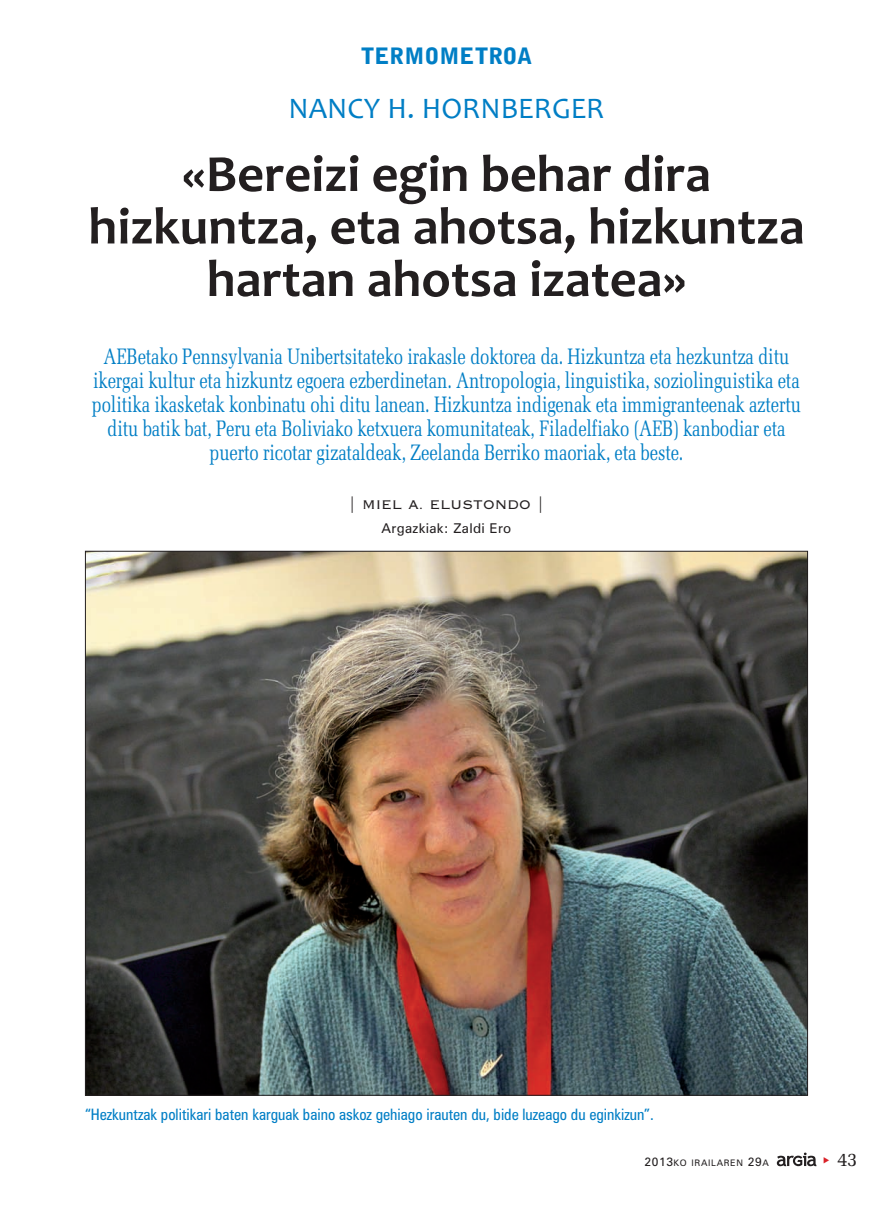
<style>
.page{position:relative;width:893px;height:1212px;background:#fff}
.page>*{position:absolute;margin:0;border:0;box-sizing:border-box;transform-origin:0 0}
.t1{font:700 52.5px/52.5px "Candara";color:#231f20;text-align:center}
.t2{font:30px "Candara";color:#007ec5}
.t3{font:22.5px/24px "Memoir Condensed";letter-spacing:-.015em;color:#007ec5;text-align:center}
.t4{font:900 22.5px "Bell Gothic Std";color:#007ec5}
.t5{font:19.5px "Memoir";color:#231f20}
.t6{font:16.5px "Copperplate Gothic BT";color:#231f20}
.t7{font:condensed 15.75px "Zurich BT";color:#007ec5}
.t8{font:13.5px "Zurich BT";letter-spacing:.02em;color:#231f20}
.t9{font:9px "Zurich BT";letter-spacing:.075em;color:#231f20}
.s1{font-size:12px}
</style>
<div class="page">
<svg style="left:777px;top:1152px;width:39px;height:14px"></svg>
<img style="left:87px;top:553px;width:719px;height:540px">
<p class="t4" style="left:361px;top:47px;width:173px">TERMOMETROA</p>
<h2 class="t2" style="left:289px;top:90px;width:317px">NANCY H. HORNBERGER</h2>
<h1 class="t1" style="left:88px;top:153px;width:718px">«Bereizi egin behar dira hizkuntza, eta ahotsa, hizkuntza hartan ahotsa izatea»</h1>
<p class="t3" style="left:92px;top:345px;width:711px">AEBetako Pennsylvania Unibertsitateko irakasle doktorea da. Hizkuntza eta hezkuntza ditu ikergai kultur eta hizkuntz egoera ezberdinetan. Antropologia, linguistika, soziolinguistika eta politika ikasketak konbinatu ohi ditu lanean. Hizkuntza indigenak eta immigranteenak aztertu ditu batik bat, Peru eta Boliviako ketxuera komunitateak, Filadelfiako (AEB) kanbodiar eta puerto ricotar gizataldeak, Zeelanda Berriko maoriak, eta beste.</p>
<p class="t6" style="left:348px;top:494px;width:198px">| MIEL A. ELUSTONDO |</p>
<p class="t8" style="left:382px;top:523px;width:131px">Argazkiak: Zaldi Ero</p>
<p class="t7" style="left:85px;top:1108px;width:570px">“Hezkuntzak politikari baten karguak baino askoz gehiago irauten du, bide luzeago du eginkizun”.</p>
<p class="t9" style="left:644px;top:1160px;width:126px"><span class="s1">2013</span>KO IRAILAREN <span class="s1">29</span>A</p>
<p class="t5" style="left:837px;top:1147px;width:22px">43</p>
</div>
